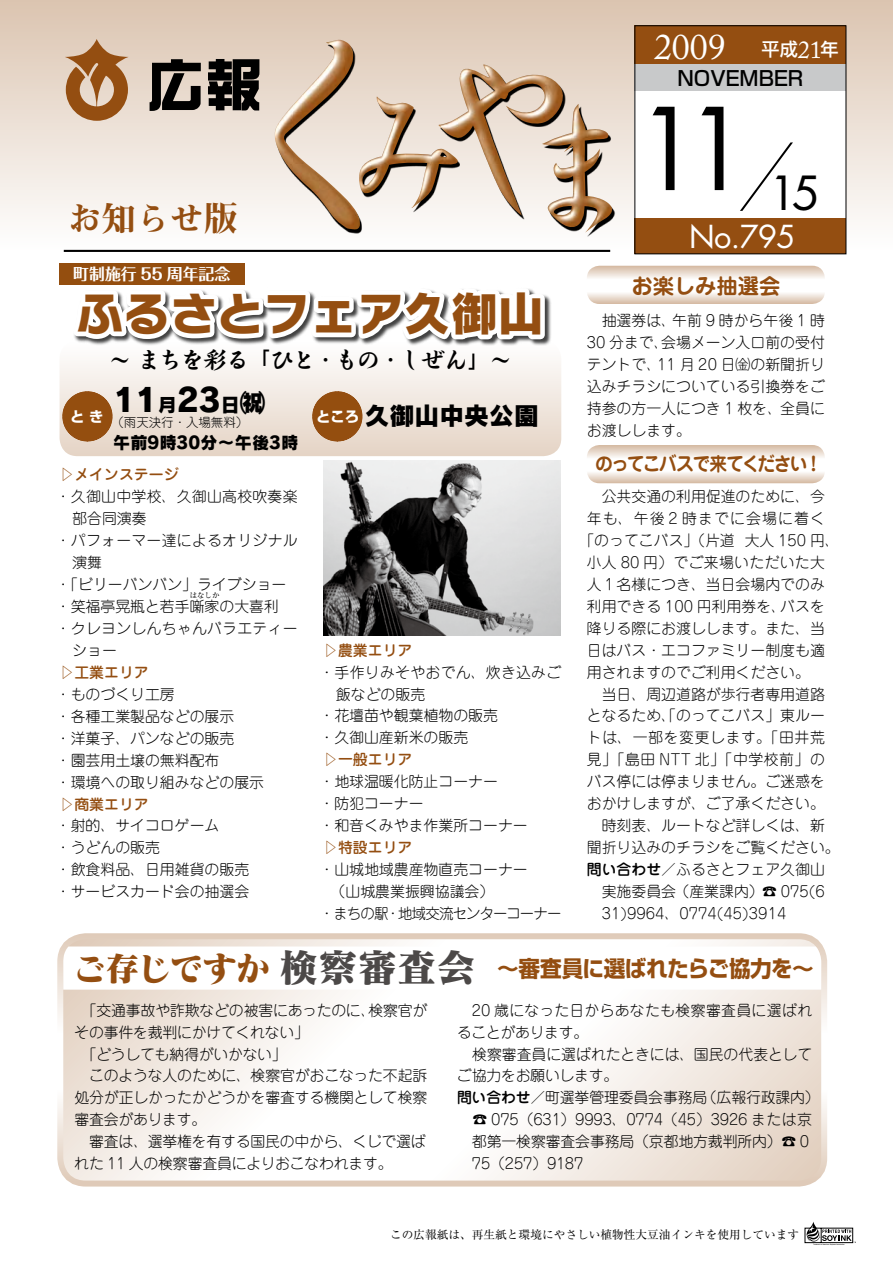
<style>
.page{position:relative;width:893px;height:1263px;background:#fff}
.page>*{position:absolute;margin:0;border:0;box-sizing:border-box;transform-origin:0 0}
.t1{font:110.55px "Futura";color:#000;scale:.95 1}
.t2{font:46.8px "Rodin NTLG Pro EB";color:#944e11}
.t3{font:45.75px "Futura";color:#000}
.t4{font:39.3px "Matisse Pro EB";color:#4c4948}
.t5{font:36px "Adobe Caslon Pro";color:#fff}
.t6{font:34.05px "Matisse Pro EB";letter-spacing:-.04em;color:#944e11}
.t7{font:34.05px "Midashi Min Pro MA31";color:#944e11}
.t8{font:32.1px "Rodin Pro EB";color:#000}
.t9{font:30.9px "Futura";color:#fff}
.t10{font:24.9px "Rodin Pro EB";color:#000}
.t11{font:24.45px "Greco Std B";letter-spacing:-.105em;color:#000}
.t12{font:24.45px "Adobe Caslon Pro";color:#fff}
.t13{font:700 22.35px "Shin Go Pro";letter-spacing:-.025em;color:#944e11}
.t14{font:700 21.3px "Jun 501 Pro";color:#944e11}
.t15{font:500 20.25px "Shin Go Pro";color:#000}
.t16{font:700 19.2px "Jun 501 Pro";letter-spacing:-.09em;color:#944e11;scale:.93 1}
.t17{font:19.2px "Rodin Pro EB";color:#000}
.t18{font:500 18px "Shin Go Pro";color:#fff}
.t19{font:17.25px "Rodin Pro EB";color:#000}
.t20{font:700 15.9px "Folk";color:#fff}
.t21{font:300 14.85px/21.9px "Jun 101 Pro";color:#000}
.t22{font:300 14.85px "Jun 101 Pro";letter-spacing:.02em;color:#000}
.t23{font:500 14.85px "Jun 34 Pro";color:#944e11}
.t24{font:300 14.85px "Jun 101 Pro";letter-spacing:.075em;color:#000}
.t25{font:300 14.85px "Jun 101 Pro";letter-spacing:-.06em;color:#000}
.t26{font:300 14.85px "Jun 101 Pro";letter-spacing:-.025em;color:#000}
.t27{font:700 14.4px "Shin Go Pro";color:#fff}
.t28{font:300 12.45px "Jun 101 Pro";color:#000}
.t29{font:11.7px "Ryumin Pro";color:#000}
.t30{font:300 7.5px "Jun 101 Pro";color:#000}
.s1{font-size:24.9px}
.s2{font-family:"Jun 34 Pro";font-weight:500}
</style>
<div class="page">
<div style="left:0;top:0;width:893px;height:251px;background:linear-gradient(to bottom,#dac3af,#fafafa)"></div>
<div style="left:635px;top:26px;width:211px;height:228px;background:#fff"></div>
<hr style="left:64px;top:250px;width:546px;height:2px;background:#000">
<svg style="left:65px;top:39px;width:64px;height:82px;background:#ba8d66"></svg>
<svg style="left:150px;top:59px;width:51px;height:52px;background:#5c5651"></svg>
<svg style="left:208px;top:59px;width:51px;height:51px;background:#2b2826"></svg>
<div style="left:635px;top:26px;width:211px;height:38px;background:#944e11"></div>
<div style="left:635px;top:218px;width:211px;height:36px;background:#944e11"></div>
<div style="left:635px;top:64px;width:211px;height:27px;background:#c8c9ca"></div>
<svg style="left:740px;top:142px;width:53px;height:69px"></svg>
<svg style="left:805px;top:1222px;width:51px;height:23px"></svg>
<svg style="left:268px;top:36px;width:357px;height:212px;background:#d5c3b3"></svg>
<img style="left:274px;top:39px;width:271px;height:149px">
<svg style="left:60px;top:936px;width:764px;height:247px"></svg>
<div style="left:57px;top:933px;width:770px;height:253px;border:6px solid #fff;border-radius:26px"></div>
<svg style="left:63px;top:946px;width:758px;height:44px"></svg>
<div style="left:60px;top:341px;width:501px;height:115px;background:linear-gradient(to bottom,#fefffe,#e5d4c5);border-radius:18px"></div>
<svg style="left:62px;top:391px;width:51px;height:51px;background:#a9703e"></svg>
<svg style="left:312px;top:391px;width:51px;height:51px;background:#a9703e"></svg>
<svg style="left:587px;top:266px;width:238px;height:38px"></svg>
<svg style="left:587px;top:445px;width:238px;height:38px"></svg>
<svg style="left:66px;top:188px;width:483px;height:159px"></svg>
<div style="left:60px;top:263px;width:185px;height:22px;background:#944e0f"></div>
<img style="left:324px;top:460px;width:237px;height:175px">
<h3 class="t7" style="left:68px;top:192px;width:172px">お知らせ版</h3>
<p class="t20" style="left:73px;top:263px;width:175px">町制施行 55 周年記念　</p>
<h2 class="t2" style="left:77px;top:281px;width:469px">ふるさとフェア久御山</h2>
<h3 class="t11" style="left:108px;top:343px;width:297px">～まちを彩る「ひと・もの・</h3>
<h3 class="t11" style="left:399px;top:343px;width:115px">しぜん「~</h3>
<h3 class="t8" style="left:177px;top:378px;width:46px">23</h3>
<h3 class="t8" style="left:113px;top:378px;width:46px">11</h3>
<p class="t17" style="left:221px;top:391px;width:46px">日<span class="s1">㈷</span></p>
<p class="t17" style="left:157px;top:391px;width:21px">月</p>
<p class="t27" style="left:70px;top:406px;width:35px">とき</p>
<p class="t28" style="left:111px;top:412px;width:138px">（雨天決行・入場無料(</p>
<p class="t19" style="left:113px;top:430px;width:187px">午前9時30分～午後3時</p>
<p class="t23" style="left:60px;top:463px;width:121px">▷メインステージ</p>
<p class="t22" style="left:56px;top:485px;width:243px">・久御山中学校、久御山高校吹奏楽</p>
<p class="t21" style="left:72px;top:506px;width:76px">部合同演奏</p>
<p class="t21" style="left:56px;top:528px;width:243px">・パフォーマー達によるオリジナル</p>
<p class="t21" style="left:72px;top:550px;width:31px">演舞</p>
<p class="t21" style="left:56px;top:572px;width:232px">・「ビリーバンバン」ライブショー</p>
<p class="t21" style="left:56px;top:594px;width:225px">・笑福亭晃瓶と若手噺家の大喜利</p>
<p class="t30" style="left:190px;top:589px;width:31px">はなしか</p>
<p class="t21" style="left:72px;top:616px;width:227px;text-indent:-16px">・クレヨンしんちゃんバラエティーショー</p>
<p class="t23" style="left:60px;top:660px;width:91px">▷工業エリア</p>
<p class="t21" style="left:56px;top:681px;width:210px">・ものづくり工房<br>・各種工業製品などの展示<br>・洋菓子、パンなどの販売<br>・園芸用土壌の無料配布<br>・環境への取り組みなどの展示</p>
<p class="t23" style="left:60px;top:792px;width:91px">▷商業エリア</p>
<p class="t21" style="left:56px;top:813px;width:195px">・射的、サイコロゲーム<br>・うどんの販売<br>・飲食料品、日用雑貨の販売・サービスカード会の抽選会</p>
<h3 class="t10" style="left:365px;top:399px;width:176px">久御山中央公園</h3>
<p class="t27" style="left:316px;top:406px;width:45px">ところ</p>
<p class="t23" style="left:323px;top:638px;width:91px">▷農業エリア</p>
<p class="t22" style="left:319px;top:660px;width:243px">・手作りみそやおでん、炊き込みご</p>
<p class="t21" style="left:336px;top:681px;width:91px">飯などの販売</p>
<p class="t21" style="left:319px;top:703px;width:180px">・花壇苗や観葉植物の販売</p>
<p class="t21" style="left:319px;top:725px;width:150px">・久御山産新米の販売</p>
<p class="t23" style="left:323px;top:748px;width:91px">▷一般エリア</p>
<p class="t21" style="left:319px;top:769px;width:210px">・地球温暖化防止コーナー<br>・防犯コーナー<br>・和音くみやま作業所コーナー</p>
<p class="t23" style="left:323px;top:836px;width:91px">▷特設エリア</p>
<p class="t21" style="left:319px;top:857px;width:210px">・山城地域農産物直売コーナー</p>
<p class="t21" style="left:323px;top:879px;width:173px">　（山城農業振興協議会(</p>
<p class="t25" style="left:398px;top:901px;width:165px">地域交流センターコーナー</p>
<p class="t21" style="left:319px;top:901px;width:71px">・まちの駅</p>
<p class="t21" style="left:386px;top:901px;width:16px">・</p>
<h3 class="t5" style="left:654px;top:26px;width:73px">2009</h3>
<h3 class="t15" style="left:677px;top:62px;width:127px">NOVEMBER</h3>
<p class="t18" style="left:762px;top:35px;width:38px">平成</p>
<p class="t18" style="left:821px;top:35px;width:20px">年</p>
<h3 class="t12" style="left:798px;top:35px;width:26px">21</h3>
<h1 class="t1" style="left:636px;top:73px;width:121px">11</h1>
<h3 class="t3" style="left:769px;top:162px;width:53px">15</h3>
<h3 class="t9" style="left:689px;top:215px;width:108px">No.795</h3>
<h3 class="t14" style="left:631px;top:269px;width:150px">お楽しみ抽選会</h3>
<p class="t21" style="left:661px;top:308px;width:165px;text-indent:-74px">　抽選券は、<br>会場メーン入口前の受付</p>
<p class="t21" style="left:672px;top:308px;width:154px">午前 9 時から午後 1 時</p>
<p class="t21" style="left:657px;top:330px;width:169px;text-indent:-70px">30 分まで、<br>11 月 20 日㈮の新聞折り</p>
<p class="t21" style="left:587px;top:352px;width:240px">テントで、<br>込みチラシについている引換券をご持参の方一人につき 1 枚を、全員にお渡しします。</p>
<p class="t16" style="left:595px;top:449px;width:239px">のってこバスで来てください !</p>
<p class="t21" style="left:587px;top:484px;width:240px">　公共交通の利用促進のために、今</p>
<p class="t24" style="left:587px;top:507px;width:240px">年も、午後 2 時までに会場に着く</p>
<p class="t21" style="left:745px;top:528px;width:97px">大人 150 円、</p>
<p class="t21" style="left:579px;top:528px;width:157px">「のってこバス」（片道</p>
<p class="t22" style="left:587px;top:550px;width:240px">小人 80 円）でご来場いただいた大</p>
<p class="t21" style="left:587px;top:571px;width:240px">人１名様につき、当日会場内でのみ</p>
<p class="t21" style="left:780px;top:593px;width:46px">バスを</p>
<p class="t21" style="left:587px;top:593px;width:254px">利用できる 100 円利用券を、<br>降りる際にお渡しします。また、当日はバス・エコファミリー制度も適用されますのでご利用ください。<br>　当日、周辺道路が歩行者専用道路となるため、「のってこバス」東ルートは、一部を変更します。「田井荒見」「島田 NTT 北」「中学校前」のバス停には停まりません。ご迷惑をおかけしますが、ご了承ください。　時刻表、ルートなど詳しくは、新聞折り込みのチラシをご覧ください。<span class="s2">問い合わせ</span>／ふるさとフェア久御山</p>
<p class="t21" style="left:602px;top:879px;width:225px">実施委員会（産業課内(☎ 075 6)<br>31(9964、0774)45(3914</p>
<h3 class="t6" style="left:73px;top:946px;width:198px">ご存じですか</h3>
<h3 class="t4" style="left:279px;top:942px;width:198px">検察審査会</h3>
<h3 class="t13" style="left:497px;top:950px;width:318px">〜審査員に選ばれたらご協力を〜</h3>
<p class="t21" style="left:74px;top:997px;width:355px">　「交通事故や詐欺などの被害にあったのに、<br>その事件を裁判にかけてくれない「<br>　「どうしても納得がいかない「<br>　このような人のために、検察官がおこなった不起訴処分が正しかったかどうかを審査する機関として検察審査会があります。<br>　審査は、選挙権を有する国民の中から、くじで選ばれた 11 人の検察審査員によりおこなわれます。</p>
<p class="t22" style="left:457px;top:998px;width:357px">　20 歳になった日からあなたも検察審査員に選ばれ</p>
<p class="t21" style="left:368px;top:997px;width:60px">検察官が</p>
<p class="t26" style="left:457px;top:1020px;width:133px">ることがあります。</p>
<p class="t21" style="left:457px;top:1041px;width:357px">　検察審査員に選ばれたときには、国民の代表として</p>
<p class="t21" style="left:457px;top:1063px;width:163px">ご協力をお願いします。</p>
<p class="t21" style="left:702px;top:1085px;width:119px">（広報行政課内(</p>
<p class="t21" style="left:457px;top:1085px;width:252px"><span class="s2">問い合わせ</span>／町選挙管理委員会事務局</p>
<p class="t21" style="left:457px;top:1107px;width:357px">　☎ 075（631）9993、0774（45）3926 または京</p>
<p class="t21" style="left:472px;top:1129px;width:339px">都第一検察審査会事務局（京都地方裁判所内(☎ 0</p>
<p class="t21" style="left:472px;top:1151px;width:113px">75)257(9187</p>
<p class="t29" style="left:390px;top:1226px;width:411px">この広報紙は、再生紙と環境にやさしい植物性大豆油インキを使用しています</p>
</div>
